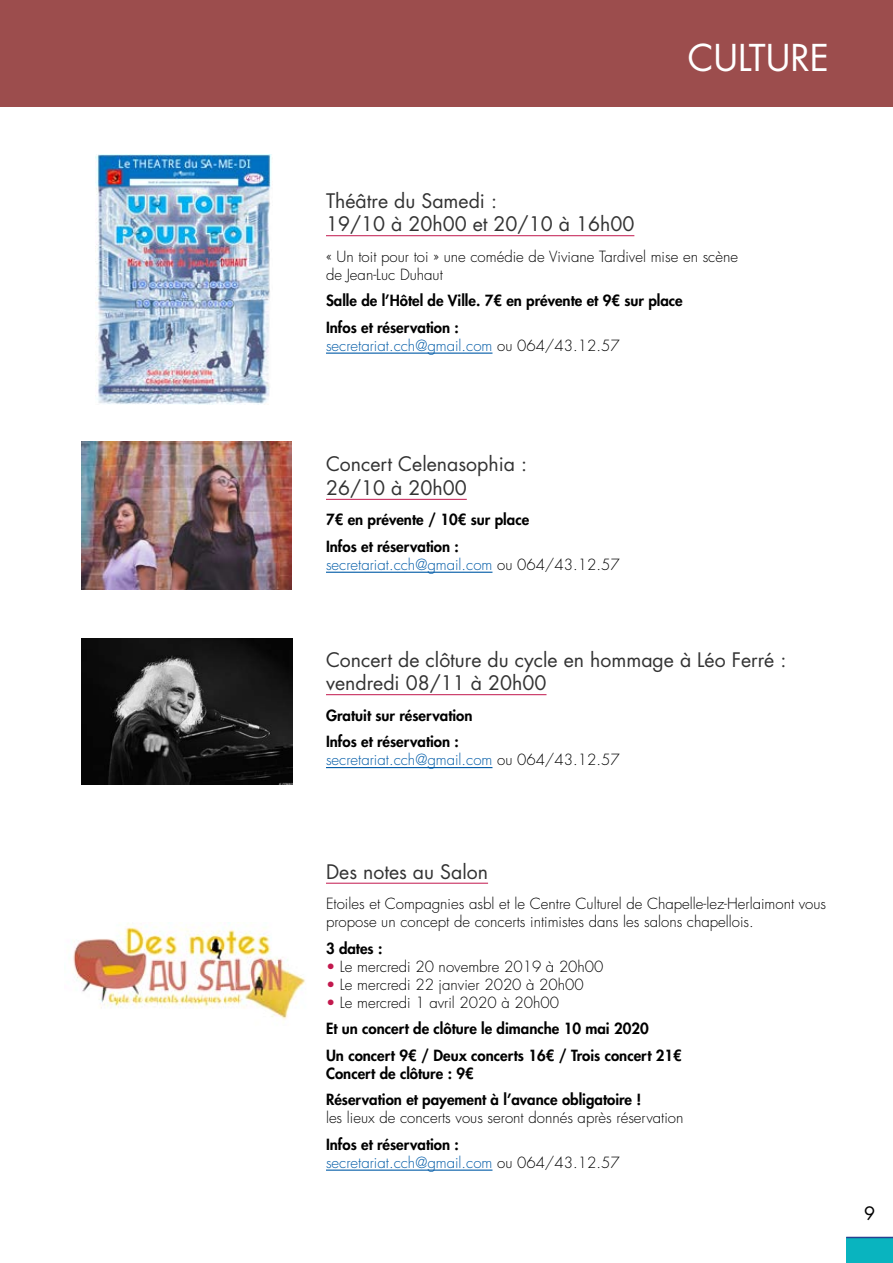
<style>
.page{position:relative;width:893px;height:1263px;background:#fff}
.page>*{position:absolute;margin:0;border:0;box-sizing:border-box;transform-origin:0 0}
.t1{font:36px "Futura";color:#fff}
.t2{font:19.5px/23.4px "Futura";color:#333}
.t3{font:18px "Futura";color:#000}
.t4{font:800 15px/26.5px "Futura Std";color:#000}
.t5{font:300 15px/18px "Futura Std";color:#000}
.t6{font:300 15px "Futura";color:#005ba7}
.s1{font-family:"Futura Std";color:#000}
.s2{font-family:"Futura";color:#c2184d}
.s3{font-family:"Futura";font-weight:300;color:#c2184d}
.s4{font-weight:300}
</style>
<div class="page">
<div style="left:846px;top:1237px;width:47px;height:26px;background:#09b4bf"></div>
<hr style="left:846px;top:1237px;width:47px;height:1px;background:#274190">
<div style="left:0;top:0;width:893px;height:106px;background:#9c4d4d"></div>
<hr style="left:326px;top:235px;width:308px;height:1px;background:#c2184d">
<hr style="left:326px;top:353px;width:166px;height:1px;background:#005ba7">
<hr style="left:326px;top:499px;width:141px;height:1px;background:#c2184d">
<hr style="left:326px;top:572px;width:166px;height:1px;background:#005ba7">
<hr style="left:326px;top:694px;width:220px;height:1px;background:#c2184d">
<hr style="left:326px;top:767px;width:166px;height:1px;background:#005ba7">
<hr style="left:326px;top:883px;width:162px;height:1px;background:#c2184d">
<hr style="left:326px;top:1169px;width:166px;height:2px;background:#005ba7">
<img style="left:96px;top:154px;width:176px;height:251px">
<img style="left:82px;top:442px;width:210px;height:147px">
<img style="left:81px;top:639px;width:211px;height:146px">
<img style="left:73px;top:923px;width:232px;height:97px">
<h1 class="t1" style="left:688px;top:33px;width:143px">CULTURE</h1>
<h2 class="t2" style="left:326px;top:189px;width:310px">Théâtre du Samedi :<br>19/10 à 20h00 et 20/10 à 16h00</h2>
<p class="t5" style="left:326px;top:248px;width:414px">« Un toit pour toi » une comédie de Viviane Tardivel mise en scène de Jean-Luc Duhaut</p>
<p class="t4" style="left:326px;top:288px;width:358px">Salle de l’Hôtel de Ville. 7€ en prévente et 9€ sur place<br>Infos et réservation :</p>
<p class="t6" style="left:326px;top:336px;width:295px">secretariat.cch@gmail.com <span class="s1">ou 064/43.12.57</span></p>
<h2 class="t2" style="left:326px;top:452px;width:203px">Concert Celenasophia :<br>26/10 à 20h00</h2>
<p class="t4" style="left:326px;top:507px;width:205px">7€ en prévente / 10€ sur place<br>Infos et réservation :</p>
<p class="t6" style="left:326px;top:555px;width:295px">secretariat.cch@gmail.com <span class="s1">ou 064/43.12.57</span></p>
<h2 class="t2" style="left:326px;top:647px;width:462px">Concert de clôture du cycle en hommage à Léo Ferré : vendredi 08/11 à 20h00</h2>
<p class="t4" style="left:326px;top:702px;width:148px">Gratuit sur réservation<br>Infos et réservation :</p>
<p class="t6" style="left:326px;top:750px;width:295px">secretariat.cch@gmail.com <span class="s1">ou 064/43.12.57</span></p>
<h2 class="t2" style="left:326px;top:859px;width:164px">Des notes au Salon</h2>
<p class="t5" style="left:326px;top:895px;width:502px">Etoiles et Compagnies asbl et le Centre Culturel de Chapelle-lez-Herlaimont vous propose un concept de concerts intimistes dans les salons chapellois.</p>
<p class="t4" style="left:326px;top:935px;width:58px">3 dates :</p>
<p class="t5" style="left:326px;top:958px;width:279px"><span class="s2">•</span> Le mercredi 20 novembre 2019 à 20h00</p>
<p class="t5" style="left:326px;top:976px;width:259px"><span class="s2">•</span> Le mercredi 22 janvier 2020 à 20h00</p>
<p class="t4" style="left:326px;top:989px;width:357px"><span class="s3">•</span> <span class="s4">Le mercredi 1 avril 2020 à 20h00<br></span>Et un concert de clôture le dimanche 10 mai 2020<br>Un concert 9€ / Deux concerts 16€ / Trois concert 21€</p>
<p class="t4" style="left:326px;top:1060px;width:317px">Concert de clôture : 9€<br>Réservation et payement à l’avance obligatoire !</p>
<p class="t5" style="left:326px;top:1109px;width:359px">les lieux de concerts vous seront donnés après réservation</p>
<p class="t4" style="left:326px;top:1131px;width:134px">Infos et réservation :</p>
<p class="t6" style="left:326px;top:1153px;width:295px">secretariat.cch@gmail.com <span class="s1">ou 064/43.12.57</span></p>
<p class="t3" style="left:864px;top:1201px;width:13px">9</p>
</div>
